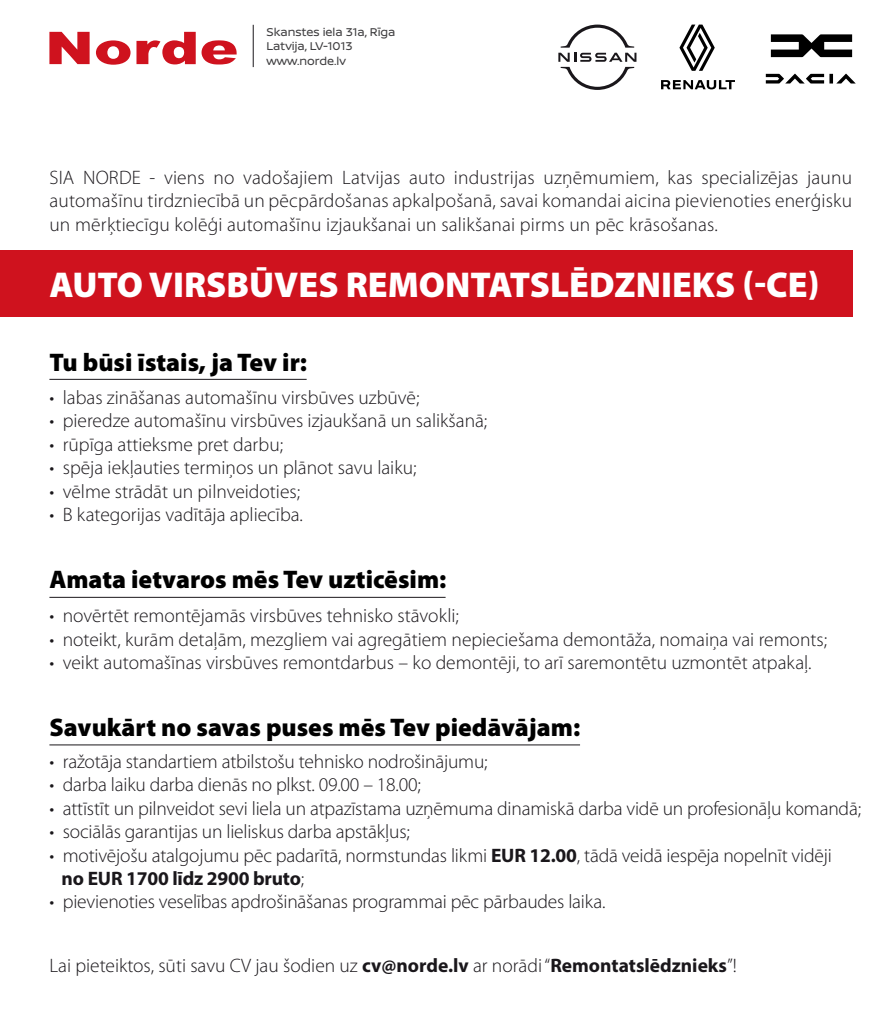
<style>
.page{position:relative;width:893px;height:1023px;background:#fff}
.page>*{position:absolute;margin:0;border:0;box-sizing:border-box;transform-origin:0 0}
.t1{font:900 36px "Myriad Pro";color:#fff}
.t2{font:900 25.5px "Myriad Pro";color:#000}
.t3{font:300 19.5px/23.4px "Myriad Pro";color:#1a171b;text-align:justify}
.t4{font:12px/14.2px "Nissan Brand";color:#3e3d3f}
.s1{font-weight:700}
</style>
<div class="page">
<div style="left:0;top:250px;width:852px;height:66px;background:#cf121e"></div>
<svg style="left:49px;top:32px;width:41px;height:32px"></svg>
<svg style="left:202px;top:40px;width:35px;height:24px"></svg>
<svg style="left:96px;top:32px;width:100px;height:33px"></svg>
<hr style="left:49px;top:597px;width:397px;height:1px;background:#1a171b">
<hr style="left:49px;top:379px;width:258px;height:1px;background:#1a171b">
<hr style="left:49px;top:744px;width:531px;height:1px;background:#1a171b">
<svg style="left:558px;top:25px;width:78px;height:65px"></svg>
<svg style="left:661px;top:25px;width:74px;height:64px"></svg>
<svg style="left:771px;top:34px;width:81px;height:23px"></svg>
<svg style="left:766px;top:74px;width:89px;height:9px"></svg>
<hr style="left:253px;top:25px;width:1px;height:42px;background:#1a171b">
<p class="t4" style="left:267px;top:24px;width:130px">Skanstes iela 31a, Rīga<br>Latvija, LV-1013 www.norde.lv</p>
<p class="t3" style="left:49px;top:166px;width:804px">SIA NORDE - viens no vadošajiem Latvijas auto industrijas uzņēmumiem, kas specializējas jaunu automašīnu tirdzniecībā un pēcpārdošanas apkalpošanā, savai komandai aicina pievienoties enerģisku un mērķtiecīgu kolēģi automašīnu izjaukšanai un salikšanai pirms un pēc krāsošanas.</p>
<h1 class="t1" style="left:49px;top:261px;width:772px">AUTO VIRSBŪVES REMONTATSLĒDZNIEKS (-CE)</h1>
<h2 class="t2" style="left:49px;top:345px;width:259px">Tu būsi īstais, ja Tev ir:</h2>
<p class="t3" style="left:49px;top:386px;width:372px">• labas zināšanas automašīnu virsbūves uzbūvē;</p>
<p class="t3" style="left:49px;top:409px;width:439px">• pieredze automašīnu virsbūves izjaukšanā un salikšanā;</p>
<p class="t3" style="left:49px;top:433px;width:235px">• rūpīga attieksme pret darbu;</p>
<p class="t3" style="left:49px;top:456px;width:369px">• spēja iekļauties termiņos un plānot savu laiku;</p>
<p class="t3" style="left:49px;top:479px;width:252px">• vēlme strādāt un pilnveidoties;</p>
<p class="t3" style="left:49px;top:503px;width:255px">• B kategorijas vadītāja apliecība.</p>
<h2 class="t2" style="left:49px;top:562px;width:398px">Amata ietvaros mēs Tev uzticēsim:</h2>
<p class="t3" style="left:49px;top:604px;width:411px">• novērtēt remontējamās virsbūves tehnisko stāvokli;</p>
<p class="t3" style="left:49px;top:627px;width:779px">• noteikt, kurām detaļām, mezgliem vai agregātiem nepieciešama demontāža, nomaiņa vai remonts;</p>
<p class="t3" style="left:49px;top:651px;width:763px">• veikt automašīnas virsbūves remontdarbus – ko demontēji, to arī saremontētu uzmontēt atpakaļ.</p>
<h2 class="t2" style="left:49px;top:710px;width:532px">Savukārt no savas puses mēs Tev piedāvājam:</h2>
<p class="t3" style="left:49px;top:750px;width:440px">• ražotāja standartiem atbilstošu tehnisko nodrošinājumu;</p>
<p class="t3" style="left:49px;top:773px;width:373px">• darba laiku darba dienās no plkst. 09.00 – 18.00;</p>
<p class="t3" style="left:49px;top:796px;width:813px">• attīstīt un pilnveidot sevi liela un atpazīstama uzņēmuma dinamiskā darba vidē un profesionāļu komandā;</p>
<p class="t3" style="left:49px;top:820px;width:362px">• sociālās garantijas un lieliskus darba apstākļus;</p>
<p class="t3" style="left:62px;top:843px;width:772px;text-indent:-12px">• motivējošu atalgojumu pēc padarītā, normstundas likmi <span class="s1">EUR 12.00</span>, tādā veidā iespēja nopelnīt vidēji <span class="s1">no EUR 1700 līdz 2900 bruto</span>;</p>
<p class="t3" style="left:49px;top:890px;width:557px">• pievienoties veselības apdrošināšanas programmai pēc pārbaudes laika.</p>
<p class="t3" style="left:49px;top:953px;width:689px">Lai pieteiktos, sūti savu CV jau šodien uz <span class="s1">cv@norde.lv</span> ar norādi “<span class="s1">Remontatslēdznieks</span>”!</p>
</div>
